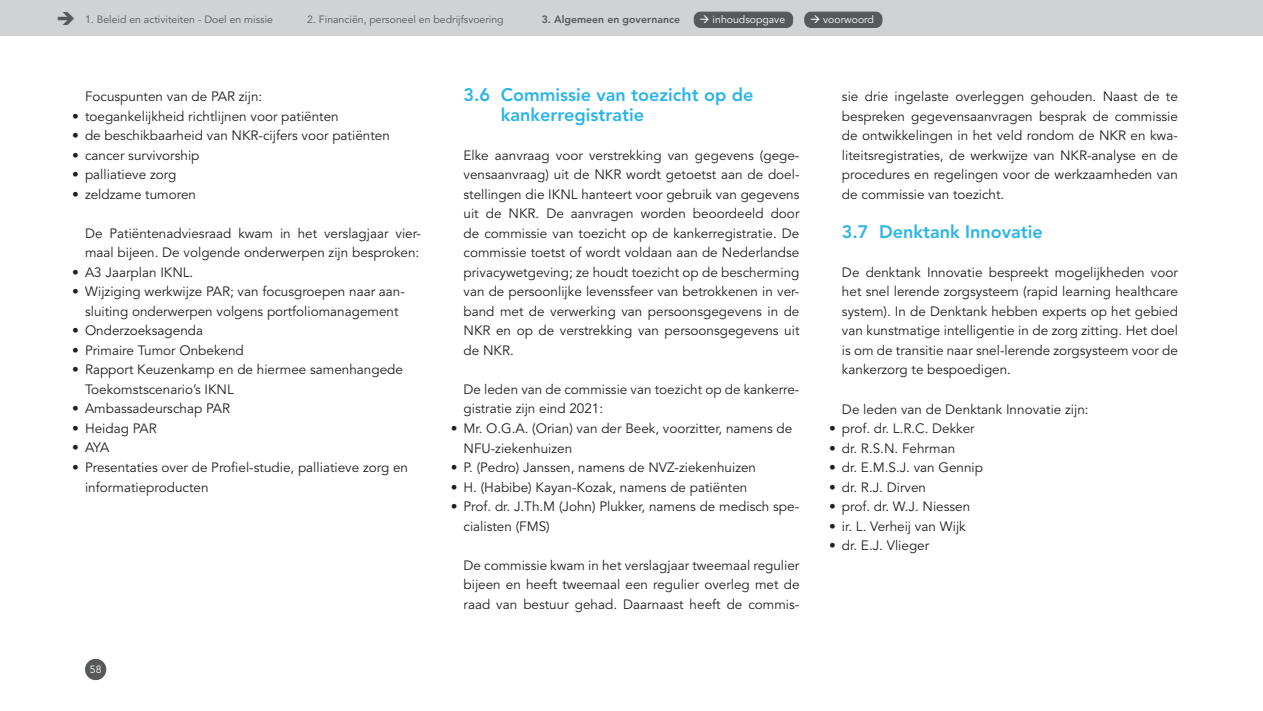
<style>
.page{position:relative;width:1263px;height:711px;background:#fff}
.page>*{position:absolute;margin:0;border:0;box-sizing:border-box;transform-origin:0 0}
.t1{font:800 18px/19.5px "Avenir LT Std";color:#2bb4e8}
.t2{font:13.5px/19.5px "Avenir LT Std";color:#231f20}
.t3{font:10.5px "Avenir LT Std";color:#57585a}
.t4{font:10.5px "Avenir LT Std";color:#fff}
.t5{font:800 10.5px "Avenir LT Std";color:#57585a}
</style>
<div class="page">
<div style="left:0;top:0;width:1263px;height:36px;background:#d1d2d4"></div>
<div style="left:85px;top:658px;width:21px;height:21px;background:#57585a;border-radius:50%"></div>
<div style="left:694px;top:12px;width:99px;height:15px;background:#57585a;border-radius:6px"></div>
<div style="left:694px;top:12px;width:99px;height:16px;border:1px solid #57585a;border-radius:6px"></div>
<div style="left:805px;top:12px;width:77px;height:15px;background:#57585a;border-radius:6px"></div>
<div style="left:804px;top:12px;width:78px;height:16px;border:1px solid #57585a;border-radius:6px"></div>
<p class="t3" style="left:85px;top:13px;width:190px">1. Beleid en activiteiten - Doel en missie</p>
<p class="t3" style="left:307px;top:13px;width:198px">2. Financiën, personeel en bedrijfsvoering</p>
<p class="t5" style="left:542px;top:13px;width:140px">3. Algemeen en governance</p>
<p class="t4" style="left:699px;top:13px;width:87px">→ inhoudsopgave</p>
<p class="t4" style="left:810px;top:13px;width:65px">→ voorwoord</p>
<p class="t2" style="left:85px;top:87px;width:179px">Focuspunten van de PAR zijn:</p>
<p class="t2" style="left:72px;top:106px;width:268px">• toegankelijkheid richtlijnen voor patiënten</p>
<p class="t2" style="left:72px;top:126px;width:319px">• de beschikbaarheid van NKR-cijfers voor patiënten</p>
<p class="t2" style="left:72px;top:145px;width:129px">• cancer survivorship</p>
<p class="t2" style="left:72px;top:165px;width:105px">• palliatieve zorg</p>
<p class="t2" style="left:72px;top:184px;width:125px">• zeldzame tumoren</p>
<p class="t2" style="left:85px;top:223px;width:337px">De Patiëntenadviesraad kwam in het verslagjaar vier&shy;maal bijeen. De volgende onderwerpen zijn besproken:</p>
<p class="t2" style="left:72px;top:262px;width:123px">• A3 Jaarplan IKNL.</p>
<p class="t2" style="left:72px;top:282px;width:334px;text-align:center">• Wijziging werkwijze PAR; van focusgroepen naar aan&shy;sluiting onderwerpen volgens portfoliomanagement</p>
<p class="t2" style="left:72px;top:321px;width:132px">• Onderzoeksagenda</p>
<p class="t2" style="left:72px;top:340px;width:173px">• Primaire Tumor Onbekend</p>
<p class="t2" style="left:85px;top:360px;width:319px;text-indent:-13px">• Rapport Keuzenkamp en de hiermee samenhangede<br>Toekomstscenario’s IKNL</p>
<p class="t2" style="left:72px;top:399px;width:159px">• Ambassadeurschap PAR</p>
<p class="t2" style="left:72px;top:418px;width:86px">• Heidag PAR</p>
<p class="t2" style="left:72px;top:438px;width:39px">• AYA</p>
<p class="t2" style="left:85px;top:457px;width:324px;text-indent:-13px">• Presentaties over de Profiel-studie, palliatieve zorg en informatieproducten</p>
<p class="t4" style="left:90px;top:663px;width:13px">58</p>
<h1 class="t1" style="left:501px;top:85px;width:254px;text-indent:-37px">3.6 Commissie van toezicht op de kankerregistratie</h1>
<p class="t2" style="left:463px;top:146px;width:337px;text-align:justify">Elke aanvraag voor verstrekking van gegevens (gege&shy;vensaanvraag) uit de NKR wordt getoetst aan de doel&shy;stellingen die IKNL hanteert voor gebruik van gegevens uit de NKR. De aanvragen worden beoordeeld door de commissie van toezicht op de kankerregistratie. De commissie toetst of wordt voldaan aan de Nederlandse privacywetgeving; ze houdt toezicht op de bescherming van de persoonlijke levenssfeer van betrokkenen in ver&shy;band met de verwerking van persoonsgegevens in de NKR en op de verstrekking van persoonsgegevens uit de NKR.</p>
<p class="t2" style="left:463px;top:379px;width:337px">De leden van de commissie van toezicht op de kankerre&shy;gistratie zijn eind 2021:</p>
<p class="t2" style="left:463px;top:418px;width:330px;text-indent:-13px">• Mr. O.G.A. (Orian) van der Beek, voorzitter, namens de<br>NFU-ziekenhuizen</p>
<p class="t2" style="left:451px;top:457px;width:307px">• P. (Pedro) Janssen, namens de NVZ-ziekenhuizen</p>
<p class="t2" style="left:451px;top:477px;width:298px">• H. (Habibe) Kayan-Kozak, namens de patiënten</p>
<p class="t2" style="left:463px;top:496px;width:337px;text-indent:-13px">• Prof. dr. J.Th.M (John) Plukker, namens de medisch spe&shy;cialisten (FMS)</p>
<p class="t2" style="left:463px;top:555px;width:337px;text-align:justify">De commissie kwam in het verslagjaar tweemaal regulier bijeen en heeft tweemaal een regulier overleg met de raad van bestuur gehad. Daarnaast heeft de commis-</p>
<p class="t2" style="left:842px;top:87px;width:337px;text-align:justify">sie drie ingelaste overleggen gehouden. Naast de te bespreken gegevensaanvragen besprak de commissie de ontwikkelingen in het veld rondom de NKR en kwa&shy;liteitsregistraties, de werkwijze van NKR-analyse en de procedures en regelingen voor de werkzaamheden van de commissie van toezicht.</p>
<h1 class="t1" style="left:842px;top:222px;width:202px">3.7 Denktank Innovatie</h1>
<p class="t2" style="left:842px;top:263px;width:337px;text-align:justify">De denktank Innovatie bespreekt mogelijkheden voor het snel lerende zorgsysteem (rapid learning healthcare system). In de Denktank hebben experts op het gebied van kunstmatige intelligentie in de zorg zitting. Het doel is om de transitie naar snel-lerende zorgsysteem voor de kankerzorg te bespoedigen.</p>
<p class="t2" style="left:842px;top:399px;width:248px">De leden van de Denktank Innovatie zijn:</p>
<p class="t2" style="left:829px;top:418px;width:147px">• prof. dr. L.R.C. Dekker</p>
<p class="t2" style="left:829px;top:438px;width:128px">• dr. R.S.N. Fehrman</p>
<p class="t2" style="left:829px;top:457px;width:155px">• dr. E.M.S.J. van Gennip</p>
<p class="t2" style="left:829px;top:477px;width:98px">• dr. R.J. Dirven</p>
<p class="t2" style="left:829px;top:496px;width:143px">• prof. dr. W.J. Niessen</p>
<p class="t2" style="left:829px;top:516px;width:138px">• ir. L. Verheij van Wijk</p>
<p class="t2" style="left:829px;top:535px;width:101px">• dr. E.J. Vlieger</p>
</div>
